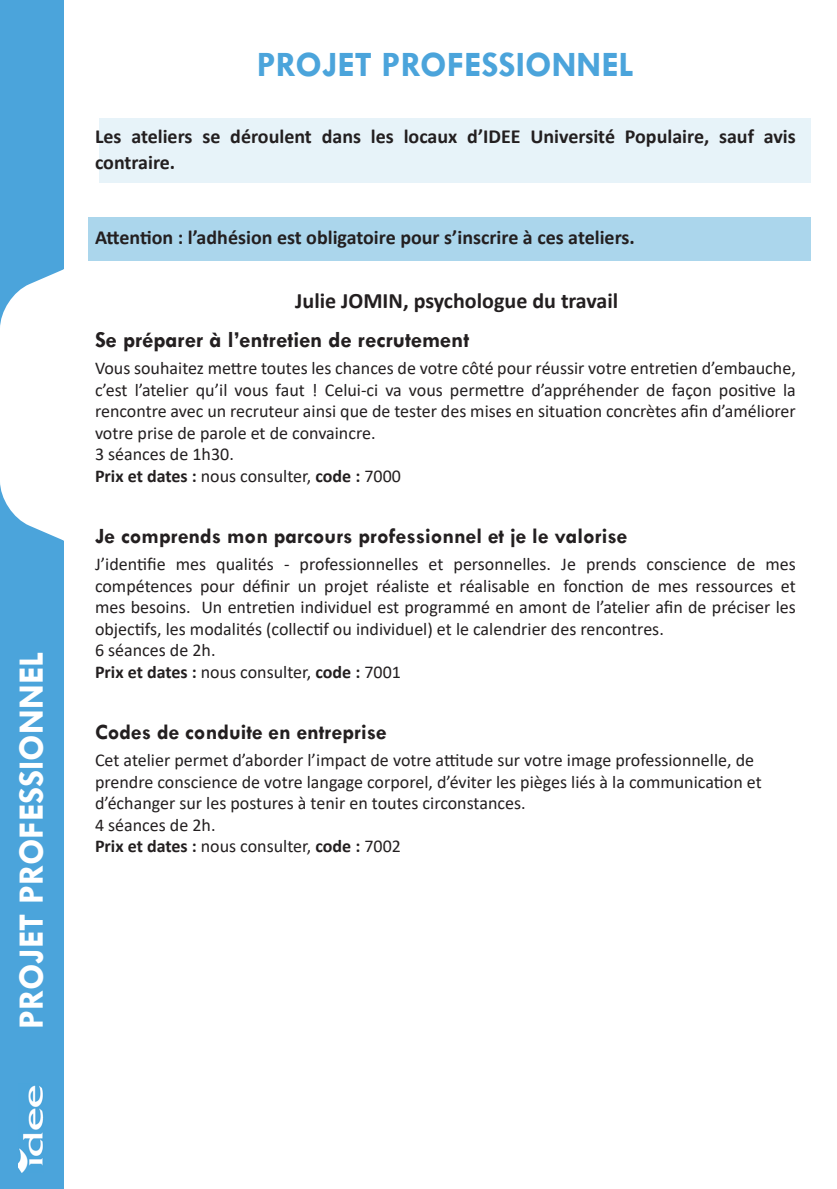
<style>
.page{position:relative;width:837px;height:1189px;background:#fff}
.page>*{position:absolute;margin:0;border:0;box-sizing:border-box;transform-origin:0 0}
.t1{font:700 36px "Tw Cen";color:#fff}
.t2{font:700 36px "Tw Cen";color:#4ba4db}
.t3{font:700 23px "Tw Cen";color:#231f20}
.t4{font:700 22px "Tw Cen";color:#231f20}
.t5{font:700 22px "Calibri";color:#231f20}
.t6{font:700 20px/26.4px "Calibri";color:#231f20}
.t7{font:18px/21.6px "Calibri";color:#231f20}
.s1{font-weight:700}
</style>
<div class="page">
<div style="left:99px;top:118px;width:711px;height:64px;background:#e7f3f9"></div>
<div style="left:88px;top:217px;width:722px;height:44px;background:#abd6ec"></div>
<div style="left:0;top:0;width:63px;height:1189px;background:#4ba4db"></div>
<svg style="left:0;top:269px;width:64px;height:272px;background:#e6f2fa"></svg>
<img style="left:19px;top:1085px;width:25px;height:88px">
<h1 class="t1" style="left:10px;top:1029px;width:378px;rotate:-90deg">PROJET PROFESSIONNEL</h1>
<h1 class="t2" style="left:257px;top:43px;width:378px">PROJET PROFESSIONNEL</h1>
<p class="t6" style="left:95px;top:123px;width:702px">Les ateliers se déroulent dans les locaux d’IDEE Université Populaire, sauf avis contraire.</p>
<p class="t6" style="left:95px;top:223px;width:541px">Attention : l’adhésion est obligatoire pour s’inscrire à ces ateliers.</p>
<p class="t5" style="left:295px;top:285px;width:324px">Julie JOMIN, psychologue du travail</p>
<p class="t3" style="left:95px;top:326px;width:376px">Se préparer à l’entretien de recrutement</p>
<p class="t7" style="left:95px;top:357px;width:702px">Vous souhaitez mettre toutes les chances de votre côté pour réussir votre entretien d’embauche, c’est l’atelier qu’il vous faut ! Celui-ci va vous permettre d’appréhender de façon positive la rencontre avec un recruteur ainsi que de tester des mises en situation concrètes afin d’améliorer votre prise de parole et de convaincre.<br>3 séances de 1h30.<br><span class="s1">Prix et dates :</span> nous consulter, <span class="s1">code :</span> 7000</p>
<p class="t4" style="left:95px;top:522px;width:534px">Je comprends mon parcours professionnel et je le valorise</p>
<p class="t7" style="left:95px;top:553px;width:702px">J’identifie mes qualités - professionnelles et personnelles. Je prends conscience de mes compétences pour définir un projet réaliste et réalisable en fonction de mes ressources et mes besoins. Un entretien individuel est programmé en amont de l’atelier afin de préciser les objectifs, les modalités (collectif ou individuel) et le calendrier des rencontres.<br>6 séances de 2h.<br><span class="s1">Prix et dates :</span> nous consulter, <span class="s1">code :</span> 7001</p>
<p class="t4" style="left:95px;top:718px;width:293px">Codes de conduite en entreprise</p>
<p class="t7" style="left:95px;top:748px;width:668px">Cet atelier permet d’aborder l’impact de votre attitude sur votre image professionnelle, de prendre conscience de votre langage corporel, d’éviter les pièges liés à la communication et d’échanger sur les postures à tenir en toutes circonstances.<br>4 séances de 2h.<br><span class="s1">Prix et dates :</span> nous consulter, <span class="s1">code :</span> 7002</p>
</div>
